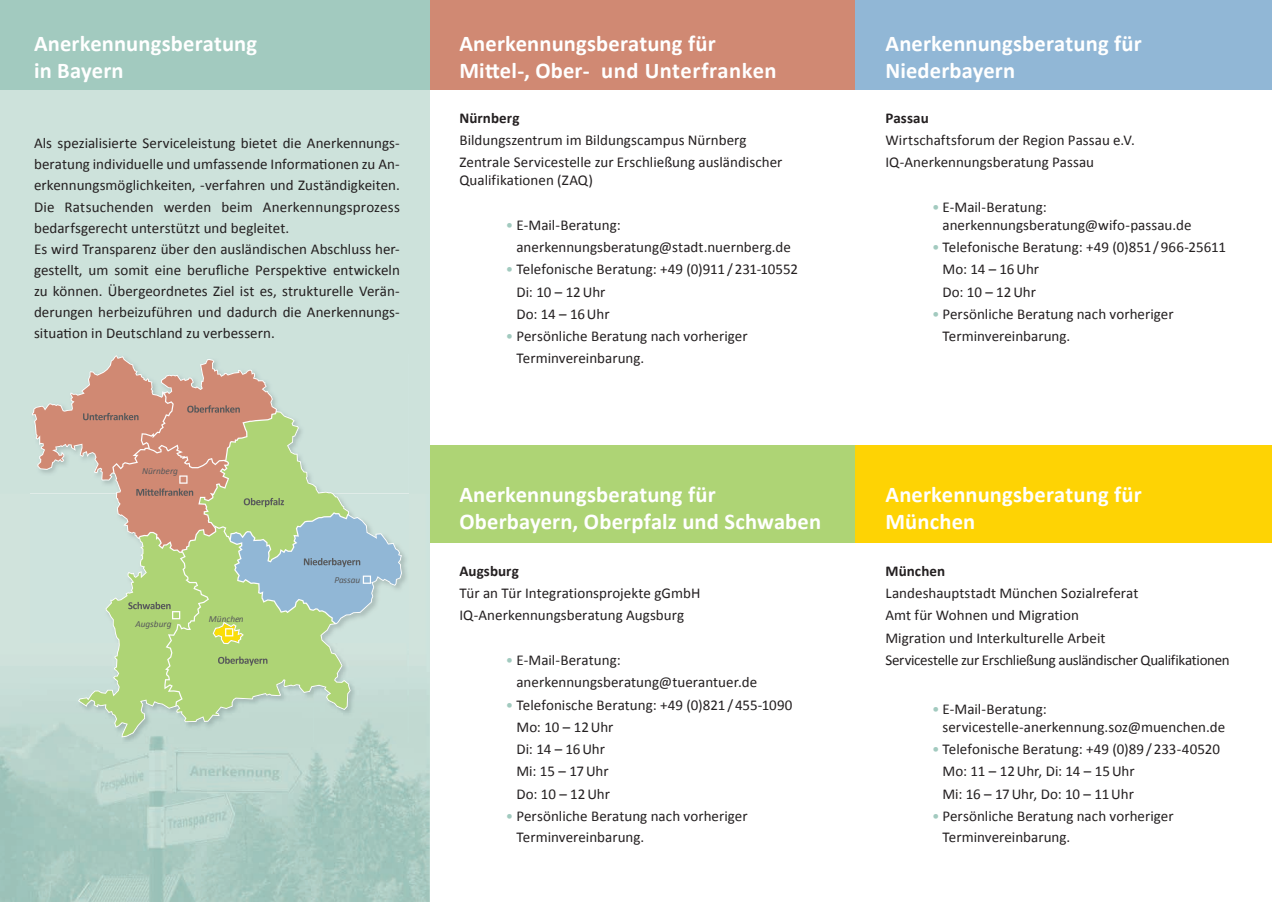
<style>
.page{position:relative;width:1272px;height:902px;background:#fff}
.page>*{position:absolute;margin:0;border:0;box-sizing:border-box;transform-origin:0 0}
.t1{font:700 22.5px/27px "Calibri";letter-spacing:.005em;color:#fff}
.t2{font:15px/22.2px "Calibri";color:#231f20}
.t3{font:700 15px "Calibri";letter-spacing:.005em;color:#231f20}
.t4{font:italic 9.3px "Calibri";color:#57585a}
.s1{color:#a2cabf}
</style>
<div class="page">
<div style="left:429px;top:0;width:426px;height:89px;background:#d08973"></div>
<div style="left:429px;top:444px;width:426px;height:98px;background:#aed475"></div>
<div style="left:855px;top:444px;width:416px;height:98px;background:#fed304"></div>
<div style="left:855px;top:0;width:416px;height:89px;background:#91b7d6"></div>
<div style="left:0;top:89px;width:429px;height:812px;background:#cde2db"></div>
<img style="left:0;top:493px;width:429px;height:408px">
<div style="left:0;top:0;width:429px;height:89px;background:#a2cabf"></div>
<img style="left:31px;top:493px;width:377px;height:250px">
<svg style="left:32px;top:355px;width:370px;height:382px"></svg>
<h1 class="t1" style="left:34px;top:29px;width:225px">Anerkennungsberatung in Bayern</h1>
<p class="t2" style="left:34px;top:132px;width:367px;line-height:21px">Als spezialisierte Serviceleistung bietet die Anerkennungs&shy;beratung individuelle und umfassende Informationen zu An&shy;erkennungsmöglichkeiten, -verfahren und Zuständigkeiten.<br>Die Ratsuchenden werden beim Anerkennungsprozess bedarfsgerecht unterstützt und begleitet.<br>Es wird Transparenz über den ausländischen Abschluss her&shy;gestellt, um somit eine berufliche Perspektive entwickeln zu können. Übergeordnetes Ziel ist es, strukturelle Verän&shy;derungen herbeizuführen und dadurch die Anerkennungs&shy;situation in Deutschland zu verbessern.</p>
<p class="t4" style="left:142px;top:465px;width:37px">Nürnberg</p>
<p class="t4" style="left:135px;top:617px;width:38px">Augsburg</p>
<p class="t4" style="left:209px;top:613px;width:36px">München</p>
<p class="t4" style="left:334px;top:573px;width:27px">Passau</p>
<h1 class="t1" style="left:459px;top:29px;width:319px">Anerkennungsberatung für<br>Mittel-, Ober- und Unterfranken</h1>
<p class="t3" style="left:459px;top:109px;width:62px">Nürnberg</p>
<p class="t2" style="left:459px;top:128px;width:324px">Bildungszentrum im Bildungscampus Nürnberg<br>Zentrale Servicestelle zur Erschließung ausländischer</p>
<p class="t2" style="left:459px;top:168px;width:135px">Qualifikationen (ZAQ)</p>
<p class="t2" style="left:516px;top:213px;width:276px;text-indent:-10px"><span class="s1">•</span> E-Mail-Beratung: anerkennungsberatung@stadt.nuernberg.de</p>
<p class="t2" style="left:516px;top:257px;width:283px;text-indent:-10px"><span class="s1">•</span> Telefonische Beratung: +49 (0)911 / 231-10552<br>Di: 10 – 12 Uhr<br>Do: 14 – 16 Uhr</p>
<p class="t2" style="left:516px;top:325px;width:233px;line-height:21.6px;text-indent:-10px"><span class="s1">•</span> Persönliche Beratung nach vorheriger<br>Terminvereinbarung.</p>
<h1 class="t1" style="left:459px;top:480px;width:363px">Anerkennungsberatung für<br>Oberbayern, Oberpfalz und Schwaben</h1>
<p class="t3" style="left:459px;top:561px;width:61px">Augsburg</p>
<p class="t2" style="left:459px;top:581px;width:242px">Tür an Tür Integrationsprojekte gGmbH<br>IQ-Anerkennungsberatung Augsburg</p>
<p class="t2" style="left:516px;top:648px;width:242px;text-indent:-10px"><span class="s1">•</span> E-Mail-Beratung: anerkennungsberatung@tuerantuer.de</p>
<p class="t2" style="left:516px;top:692px;width:277px;text-indent:-10px"><span class="s1">•</span> Telefonische Beratung: +49 (0)821 / 455-1090<br>Mo: 10 – 12 Uhr<br>Di: 14 – 16 Uhr<br>Mi: 15 – 17 Uhr<br>Do: 10 – 12 Uhr</p>
<p class="t2" style="left:516px;top:804px;width:233px;line-height:21.6px;text-indent:-10px"><span class="s1">•</span> Persönliche Beratung nach vorheriger<br>Terminvereinbarung.</p>
<h1 class="t1" style="left:885px;top:20px;width:88px">Beratung</h1>
<h1 class="t1" style="left:885px;top:29px;width:258px">Anerkennungsberatung für<br>Niederbayern</h1>
<p class="t3" style="left:885px;top:109px;width:45px">Passau</p>
<p class="t2" style="left:885px;top:128px;width:251px">Wirtschaftsforum der Region Passau e.V.<br>IQ-Anerkennungsberatung Passau</p>
<p class="t2" style="left:942px;top:197px;width:250px;line-height:18px;text-indent:-10px"><span class="s1">•</span> E-Mail-Beratung: anerkennungsberatung@wifo-passau.de</p>
<p class="t2" style="left:942px;top:235px;width:285px;text-indent:-10px"><span class="s1">•</span> Telefonische Beratung: +49 (0)851 / 966-25611<br>Mo: 14 – 16 Uhr<br>Do: 10 – 12 Uhr</p>
<p class="t2" style="left:942px;top:302px;width:233px;line-height:21.6px;text-indent:-10px"><span class="s1">•</span> Persönliche Beratung nach vorheriger<br>Terminvereinbarung.</p>
<h1 class="t1" style="left:885px;top:480px;width:258px">Anerkennungsberatung für<br>München</h1>
<p class="t3" style="left:885px;top:561px;width:61px">München</p>
<p class="t2" style="left:885px;top:581px;width:346px">Landeshauptstadt München Sozialreferat<br>Amt für Wohnen und Migration<br>Migration und Interkulturelle Arbeit<br>Servicestelle zur Erschließung ausländischer Qualifikationen</p>
<p class="t2" style="left:942px;top:699px;width:284px;line-height:18px;text-indent:-10px"><span class="s1">•</span> E-Mail-Beratung: servicestelle-anerkennung.soz@muenchen.de</p>
<p class="t2" style="left:942px;top:737px;width:279px;text-indent:-10px"><span class="s1">•</span> Telefonische Beratung: +49 (0)89 / 233-40520<br>Mo: 11 – 12 Uhr, Di: 14 – 15 Uhr<br>Mi: 16 – 17 Uhr, Do: 10 – 11 Uhr</p>
<p class="t2" style="left:942px;top:804px;width:233px;line-height:21.6px;text-indent:-10px"><span class="s1">•</span> Persönliche Beratung nach vorheriger<br>Terminvereinbarung.</p>
</div>
